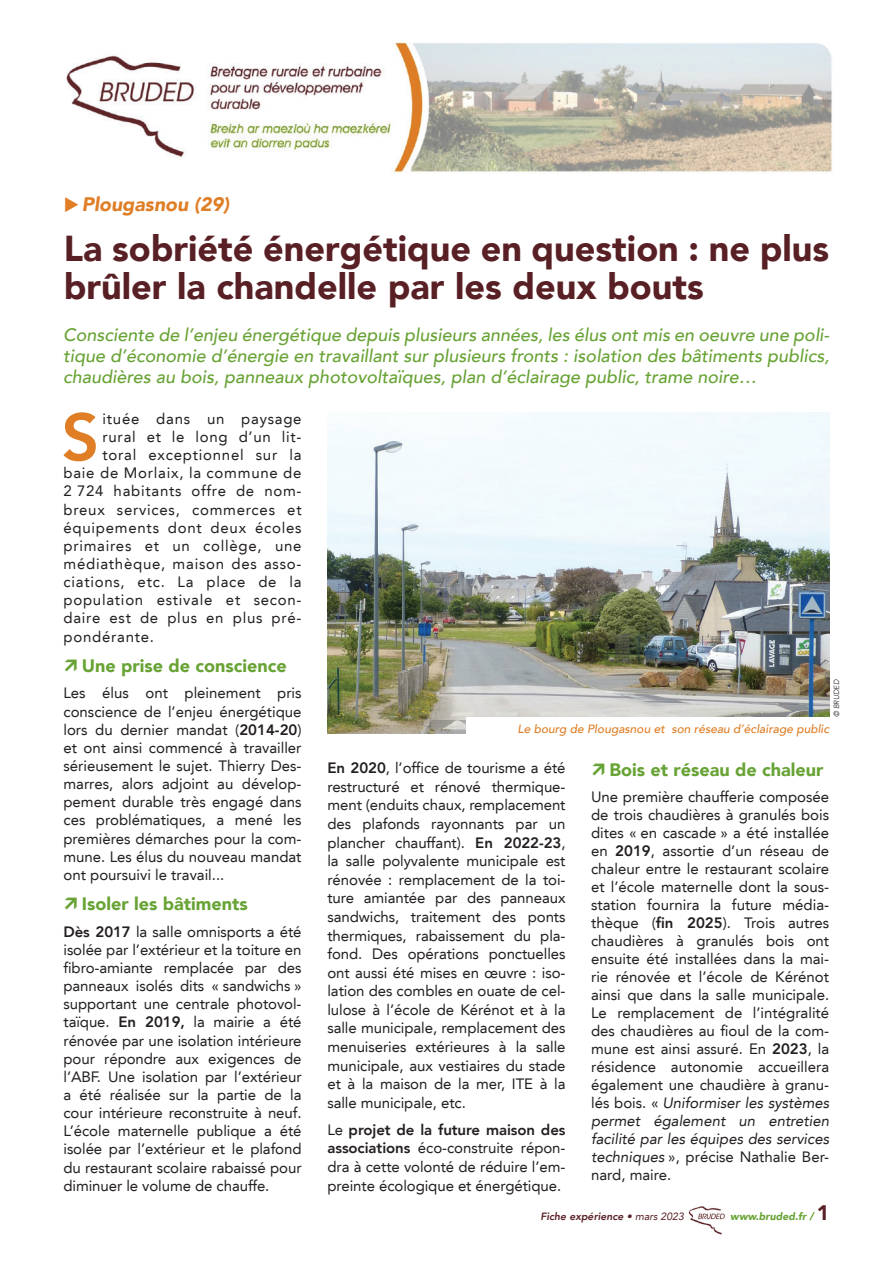
<style>
.page{position:relative;width:893px;height:1263px;background:#fff}
.page>*{position:absolute;margin:0;border:0;box-sizing:border-box;transform-origin:0 0}
.t1{font:800 65.85px "Avenir LT";color:#e07e26}
.t2{font:900 36px/37.5px "Avenir LT";color:#581f24}
.t3{font:italic 900 19.5px "Avenir LT";color:#e07e26}
.t4{font:italic 500 18px/21px "Avenir LT";color:#68a335;text-align:justify}
.t5{font:900 18px "Avenir LT";color:#68a335}
.t6{font:15px/18.1px "Avenir LT";letter-spacing:.05em;color:#231f20;text-align:justify}
.t7{font:italic 500 12px "Avenir LT";color:#e07e26}
.t8{font:italic 800 10.5px "Avenir LT";color:#581f24}
.t9{font:italic 900 10.5px "Avenir LT";color:#68a335}
.t10{font:italic 300 7.5px "Avenir LT";color:#231f20}
.s1{font-weight:800}
.s2{font-style:italic}
.s3{font-weight:400}
.s4{font-style:normal;font-size:21px;color:#581f24}
</style>
<div class="page">
<img style="left:688px;top:1206px;width:37px;height:29px">
<img style="left:327px;top:413px;width:502px;height:320px">
<div style="left:466px;top:717px;width:363px;height:31px;background:#fff"></div>
<img style="left:66px;top:43px;width:766px;height:130px">
<h3 class="t3" style="left:64px;top:193px;width:167px">◆Plougasnou (29)</h3>
<h2 class="t2" style="left:64px;top:229px;width:767px">La sobriété énergétique en question : ne plus brûler la chandelle par les deux bouts</h2>
<p class="t4" style="left:63px;top:324px;width:768px">Consciente de l’enjeu énergétique depuis plusieurs années, les élus ont mis en oeuvre une poli&shy;tique d’économie d’énergie en travaillant sur plusieurs fronts : isolation des bâtiments publics, chaudières au bois, panneaux photovoltaïques, plan d’éclairage public, trame noire…</p>
<h1 class="t1" style="left:61px;top:398px;width:39px">S</h1>
<p class="t6" style="left:103px;top:410px;width:201px">ituée dans un paysage</p>
<p class="t6" style="left:103px;top:428px;width:201px">rural et le long d’un lit-</p>
<p class="t6" style="left:103px;top:446px;width:201px">toral exceptionnel sur la</p>
<p class="t6" style="left:63px;top:464px;width:240px">baie de Morlaix, la commune de</p>
<p class="t6" style="left:63px;top:482px;width:240px">2 724 habitants offre de nom-</p>
<p class="t6" style="left:63px;top:500px;width:240px">breux services, commerces et</p>
<p class="t6" style="left:63px;top:518px;width:240px">équipements dont deux écoles</p>
<p class="t6" style="left:63px;top:537px;width:240px">primaires et un collège, une</p>
<p class="t6" style="left:63px;top:555px;width:240px">médiathèque, maison des asso-</p>
<p class="t6" style="left:63px;top:573px;width:240px">ciations, etc. La place de la</p>
<p class="t6" style="left:63px;top:591px;width:240px">population estivale et secon-</p>
<p class="t6" style="left:63px;top:609px;width:240px">daire est de plus en plus pré-</p>
<p class="t6" style="left:63px;top:627px;width:92px">pondérante.</p>
<p class="t5" style="left:82px;top:655px;width:207px">Une prise de conscience</p>
<p class="t6" style="left:63px;top:684px;width:240px">Les élus ont pleinement pris conscience de l’enjeu énergétique lors du dernier mandat (<span class="s1">2014-20</span>) et ont ainsi commencé à travailler sérieusement le sujet. Thierry Des&shy;marres, alors adjoint au dévelop&shy;pement durable très engagé dans ces problématiques, a mené les premières démarches pour la com&shy;mune. Les élus du nouveau mandat ont poursuivi le travail...</p>
<p class="t5" style="left:82px;top:893px;width:167px">Isoler les bâtiments</p>
<p class="t6" style="left:63px;top:922px;width:240px"><span class="s1">Dès 2017</span> la salle omnisports a été isolée par l’extérieur et la toiture en fibro-amiante remplacée par des panneaux isolés dits « sandwichs » supportant une centrale photovol&shy;taïque. <span class="s1">En 2019,</span> la mairie a été rénovée par une isolation intérieure pour répondre aux exigences de l’ABF. Une isolation par l’extérieur a été réalisée sur la partie de la cour intérieure reconstruite à neuf.<br>L’école maternelle publique a été isolée par l’extérieur et le plafond du restaurant scolaire rabaissé pour diminuer le volume de chauffe.</p>
<p class="t10" style="left:832px;top:717px;width:39px;rotate:-90deg">© BRUDED</p>
<p class="t7" style="left:518px;top:722px;width:313px">Le bourg de Plougasnou et son réseau d’éclairage public</p>
<p class="t5" style="left:609px;top:759px;width:215px">Bois et réseau de chaleur</p>
<p class="t6" style="left:591px;top:788px;width:240px">Une première chaufferie composée de trois chaudières à granulés bois dites « en cascade » a été installée en <span class="s1">2019</span>, assortie d’un réseau de chaleur entre le restaurant scolaire et l’école maternelle dont la sous&shy;station fournira la future média&shy;thèque (<span class="s1">fin 2025</span>). Trois autres chaudières à granulés bois ont ensuite été installées dans la mai&shy;rie rénovée et l’école de Kérénot ainsi que dans la salle municipale.<br>Le remplacement de l’intégralité des chaudières au fioul de la com&shy;mune est ainsi assuré. En <span class="s1">2023</span>, la résidence autonomie accueillera également une chaudière à granu&shy;lés bois. « <span class="s2">Uniformiser les systèmes permet également un entretien facilité par les équipes des services techniques</span> », précise Nathalie Ber&shy;nard, maire.</p>
<p class="t6" style="left:327px;top:759px;width:240px;line-height:18.6px"><span class="s1">En 2020</span>, l’office de tourisme a été restructuré et rénové thermique&shy;ment (enduits chaux, remplacement des plafonds rayonnants par un plancher chauffant). <span class="s1">En 2022-23</span>, la salle polyvalente municipale est rénovée : remplacement de la toi&shy;ture amiantée par des panneaux sandwichs, traitement des ponts thermiques, rabaissement du pla&shy;fond. Des opérations ponctuelles ont aussi été mises en œuvre : iso&shy;lation des combles en ouate de cel&shy;lulose à l’école de Kérénot et à la salle municipale, remplacement des menuiseries extérieures à la salle municipale, aux vestiaires du stade et à la maison de la mer, ITE à la salle municipale, etc.</p>
<p class="t6" style="left:327px;top:1120px;width:240px;line-height:18.6px">Le <span class="s1">projet de la future maison des associations</span> éco-construite répon&shy;dra à cette volonté de réduire l’em&shy;preinte écologique et énergétique.</p>
<p class="t8" style="left:540px;top:1210px;width:145px">Fiche expérience • <span class="s3">mars 2023</span></p>
<p class="t9" style="left:730px;top:1210px;width:100px">www.bruded.fr / <span class="s4">1</span></p>
</div>
